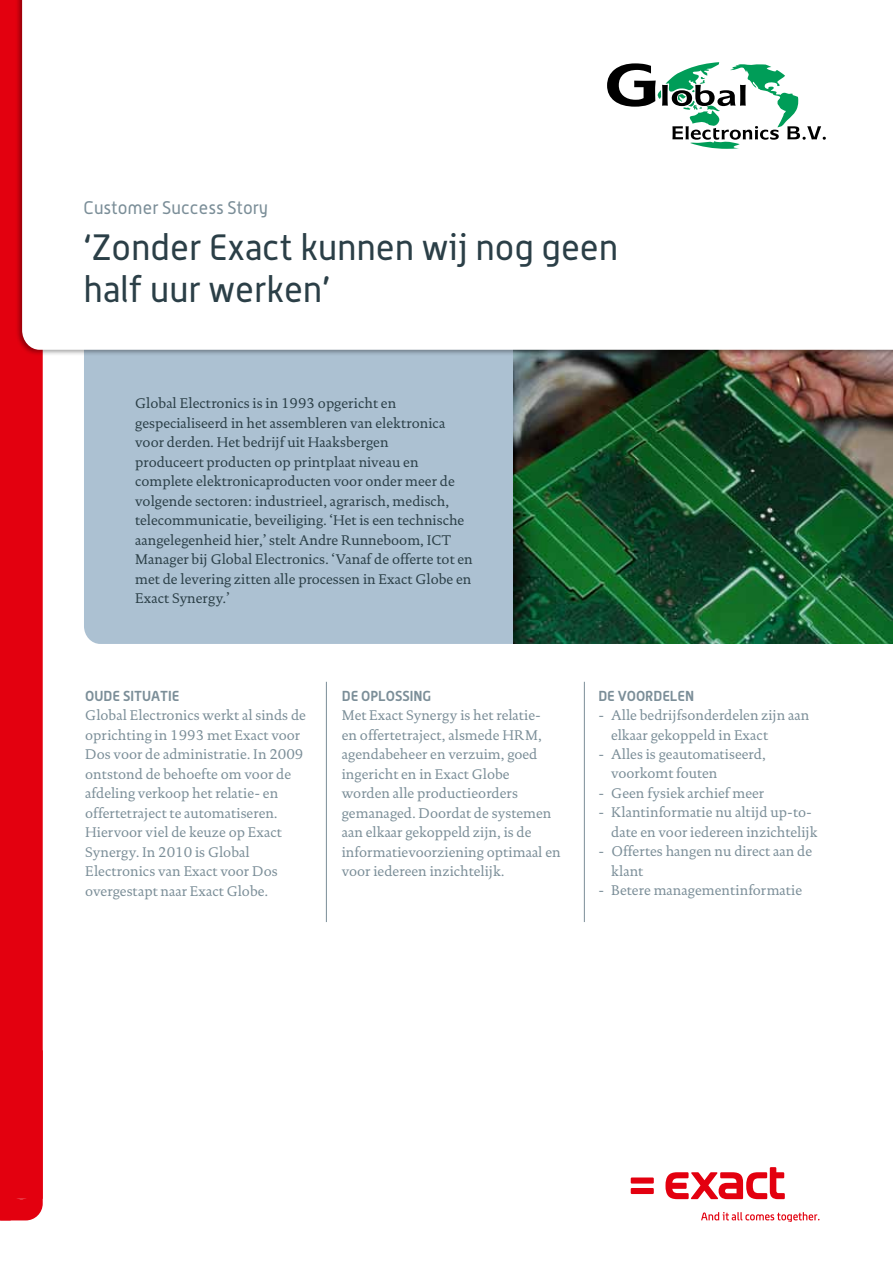
<style>
.page{position:relative;width:893px;height:1263px;background:#fff}
.page>*{position:absolute;margin:0;border:0;box-sizing:border-box;transform-origin:0 0}
.t1{font:36px/42px "Alwyn OT";color:#2b3f47}
.t2{font:18px "Alwyn OT";color:#7b8e98}
.t3{font:14.25px/19.5px "DTL Documenta TOT";color:#7b8e98}
.t4{font:14.25px/19.5px "DTL Documenta TOT";color:#2b3f47}
.t5{font:700 14.25px "Alwyn OT";color:#7b8e98}
</style>
<div class="page">
<svg style="left:701px;top:1212px;width:118px;height:10px"></svg>
<div style="left:631px;top:1188px;width:23px;height:6px;background:#e3000f"></div>
<div style="left:631px;top:1177px;width:23px;height:6px;background:#e3000f"></div>
<svg style="left:665px;top:1167px;width:120px;height:32px"></svg>
<div style="left:0;top:0;width:43px;height:1220px;background:#e3000f"></div>
<div style="left:84px;top:357px;width:429px;height:287px;background:#acc1d2"></div>
<img style="left:513px;top:357px;width:380px;height:287px">
<div style="left:15px;top:0;width:878px;height:357px;background:#000;opacity:.35"></div>
<svg style="left:22px;top:0;width:871px;height:350px"></svg>
<hr style="left:326px;top:682px;width:1px;height:240px;background:#7b8e98">
<hr style="left:584px;top:682px;width:1px;height:240px;background:#7b8e98">
<svg style="left:607px;top:62px;width:219px;height:87px"></svg>
<p class="t2" style="left:84px;top:197px;width:186px">Customer Success Story</p>
<h1 class="t1" style="left:84px;top:226px;width:536px">‘Zonder Exact kunnen wij nog geen half uur werken’</h1>
<p class="t4" style="left:135px;top:393px;width:339px">Global Electronics is in 1993 opgericht en gespecialiseerd in het assembleren van elektronica voor derden. Het bedrijf uit Haaksbergen<br>produceert producten op printplaat niveau en complete elektronicaproducten voor onder meer de volgende sectoren: industrieel, agrarisch, medisch, telecommunicatie, beveiliging. ‘Het is een technische aangelegenheid hier,’ stelt Andre Runneboom, ICT Manager bij Global Electronics. ‘Vanaf de offerte tot en met de levering zitten alle processen in Exact Globe en Exact Synergy.’</p>
<p class="t5" style="left:85px;top:687px;width:96px">OUDE SITUATIE</p>
<p class="t3" style="left:85px;top:705px;width:222px">Global Electronics werkt al sinds de oprichting in 1993 met Exact voor<br>Dos voor de administratie. In 2009 ontstond de behoefte om voor de afdeling verkoop het relatie- en offertetraject te automatiseren.<br>Hiervoor viel de keuze op Exact<br>Synergy. In 2010 is Global<br>Electronics van Exact voor Dos overgestapt naar Exact Globe.</p>
<p class="t5" style="left:342px;top:687px;width:91px">DE OPLOSSING</p>
<p class="t3" style="left:342px;top:705px;width:220px">Met Exact Synergy is het relatie-<br>en offertetraject, alsmede HRM, agendabeheer en verzuim, goed ingericht en in Exact Globe worden alle productieorders gemanaged. Doordat de systemen aan elkaar gekoppeld zijn, is de informatievoorziening optimaal en voor iedereen inzichtelijk.</p>
<p class="t5" style="left:598px;top:686px;width:97px">DE VOORDELEN</p>
<p class="t3" style="left:611px;top:705px;width:200px;text-indent:-13px">- Alle bedrijfsonderdelen zijn aan elkaar gekoppeld in Exact</p>
<p class="t3" style="left:611px;top:744px;width:156px;text-indent:-13px">- Alles is geautomatiseerd, voorkomt fouten</p>
<p class="t3" style="left:598px;top:783px;width:167px">- Geen fysiek archief meer</p>
<p class="t3" style="left:611px;top:803px;width:208px;text-indent:-13px">- Klantinformatie nu altijd up-to&shy;date en voor iedereen inzichtelijk</p>
<p class="t3" style="left:611px;top:842px;width:202px;text-indent:-13px">- Offertes hangen nu direct aan de klant</p>
<p class="t3" style="left:598px;top:881px;width:205px">- Betere managementinformatie</p>
</div>
